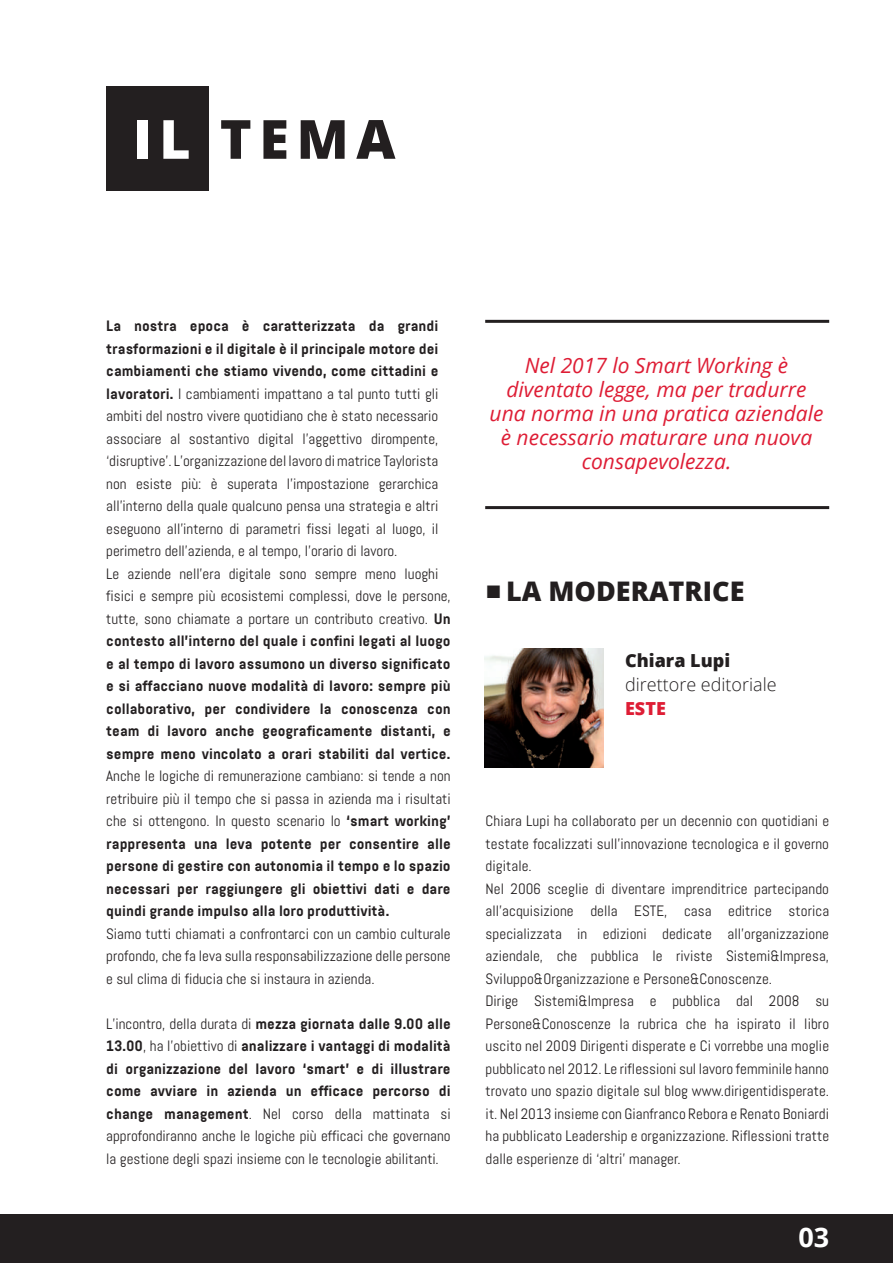
<style>
.page{position:relative;width:893px;height:1263px;background:#fff}
.page>*{position:absolute;margin:0;border:0;box-sizing:border-box;transform-origin:0 0}
.t1{font:800 54px "Open Sans";letter-spacing:.14em;color:#231f20}
.t2{font:800 27px "Open Sans";color:#231f20}
.t3{font:700 27px "Open Sans";color:#fff}
.t4{font:italic 21px/24px "Open Sans";color:#de1d35;text-align:center}
.t5{font:300 18px "Open Sans";color:#231f20}
.t6{font:800 18px "Open Sans";color:#231f20}
.t7{font:800 18px "Open Sans";color:#de1d35}
.t8{font:15px/22.5px "Abel";letter-spacing:.005em;color:#231f20;text-align:justify}
.t9{font:700 15px/22.5px "Abel Pro";color:#231f20;text-align:justify}
.s1{color:#fff}
.s2{font-family:"Abel Pro";font-weight:700}
.s3{font-family:"Abel";font-weight:400}
.s4{font-family:"Arial";font-weight:400}
</style>
<div class="page">
<div style="left:0;top:1214px;width:893px;height:49px;background:#231f20"></div>
<div style="left:106px;top:86px;width:103px;height:105px;background:#231f20"></div>
<img style="left:485px;top:649px;width:119px;height:119px">
<hr style="left:485px;top:320px;width:344px;height:3px;background:#231f20">
<hr style="left:485px;top:506px;width:344px;height:3px;background:#231f20">
<h1 class="t1" style="left:133px;top:98px;width:264px"><span class="s1">IL</span> TEMA</h1>
<p class="t9" style="left:106px;top:315px;width:334px">La nostra epoca è caratterizzata da grandi trasformazioni e il digitale è il principale motore dei cambiamenti che stiamo vivendo, come cittadini e</p>
<p class="t8" style="left:106px;top:382px;width:346px;text-align:left"><span class="s2">lavoratori.</span> I cambiamenti impattano a tal punto tutti gli ambiti del nostro vivere quotidiano che è stato necessario associare al sostantivo digital l’aggettivo dirompente, ‘disruptive’. L’organizzazione del lavoro di matrice Taylorista non esiste più: è superata l’impostazione gerarchica all’interno della quale qualcuno pensa una strategia e altri eseguono all’interno di parametri fissi legati al luogo, il perimetro dell’azienda, e al tempo, l’orario di lavoro.<br>Le aziende nell’era digitale sono sempre meno luoghi fisici e sempre più ecosistemi complessi, dove le persone, tutte, sono chiamate a portare un contributo creativo. <span class="s2">Un</span></p>
<p class="t9" style="left:106px;top:630px;width:346px">contesto all’interno del quale i confini legati al luogo e al tempo di lavoro assumono un diverso significato e si affacciano nuove modalità di lavoro: sempre più collaborativo, per condividere la conoscenza con team di lavoro anche geograficamente distanti, e sempre meno vincolato a orari stabiliti dal vertice.</p>
<p class="t8" style="left:106px;top:765px;width:346px">Anche le logiche di remunerazione cambiano: si tende a non retribuire più il tempo che si passa in azienda ma i risultati che si ottengono. In questo scenario lo <span class="s2">‘smart working’</span></p>
<p class="t9" style="left:106px;top:833px;width:346px">rappresenta una leva potente per consentire alle persone di gestire con autonomia il tempo e lo spazio necessari per raggiungere gli obiettivi dati e dare quindi grande impulso alla loro produttività.</p>
<p class="t8" style="left:106px;top:922px;width:346px">Siamo tutti chiamati a confrontarci con un cambio culturale profondo, che fa leva sulla responsabilizzazione delle persone e sul clima di fiducia che si instaura in azienda.</p>
<p class="t9" style="left:106px;top:1013px;width:346px"><span class="s3">L’incontro, della durata di</span> mezza giornata dalle 9.00 alle 13.00<span class="s3">, ha l’obiettivo di</span> analizzare i vantaggi di modalità di organizzazione del lavoro ‘smart’ e di illustrare come avviare in azienda un efficace percorso di</p>
<p class="t8" style="left:106px;top:1102px;width:346px"><span class="s2">change management</span>. Nel corso della mattinata si approfondiranno anche le logiche più efficaci che governano la gestione degli spazi insieme con le tecnologie abilitanti.</p>
<h3 class="t4" style="left:490px;top:353px;width:335px">Nel 2017 lo Smart Working è diventato legge, ma per tradurre una norma in una pratica aziendale è necessario maturare una nuova consapevolezza.</h3>
<h2 class="t2" style="left:486px;top:571px;width:260px"><span class="s4">■</span> LA MODERATRICE</h2>
<p class="t6" style="left:625px;top:646px;width:107px">Chiara Lupi</p>
<p class="t5" style="left:625px;top:672px;width:153px">direttore editoriale</p>
<p class="t7" style="left:625px;top:694px;width:42px">ESTE</p>
<p class="t8" style="left:486px;top:810px;width:345px;text-align:left">Chiara Lupi ha collaborato per un decennio con quotidiani e testate focalizzati sull’innovazione tecnologica e il governo digitale.<br>Nel 2006 sceglie di diventare imprenditrice partecipando all’acquisizione della ESTE, casa editrice storica specializzata in edizioni dedicate all’organizzazione aziendale, che pubblica le riviste Sistemi&amp;Impresa, Sviluppo&amp;Organizzazione e Persone&amp;Conoscenze.<br>Dirige Sistemi&amp;Impresa e pubblica dal 2008 su Persone&amp;Conoscenze la rubrica che ha ispirato il libro uscito nel 2009 Dirigenti disperate e Ci vorrebbe una moglie pubblicato nel 2012. Le riflessioni sul lavoro femminile hanno trovato uno spazio digitale sul blog www.dirigentidisperate. it. Nel 2013 insieme con Gianfranco Rebora e Renato Boniardi ha pubblicato Leadership e organizzazione. Riflessioni tratte dalle esperienze di ‘altri’ manager.</p>
<h2 class="t3" style="left:798px;top:1218px;width:32px">03</h2>
</div>
